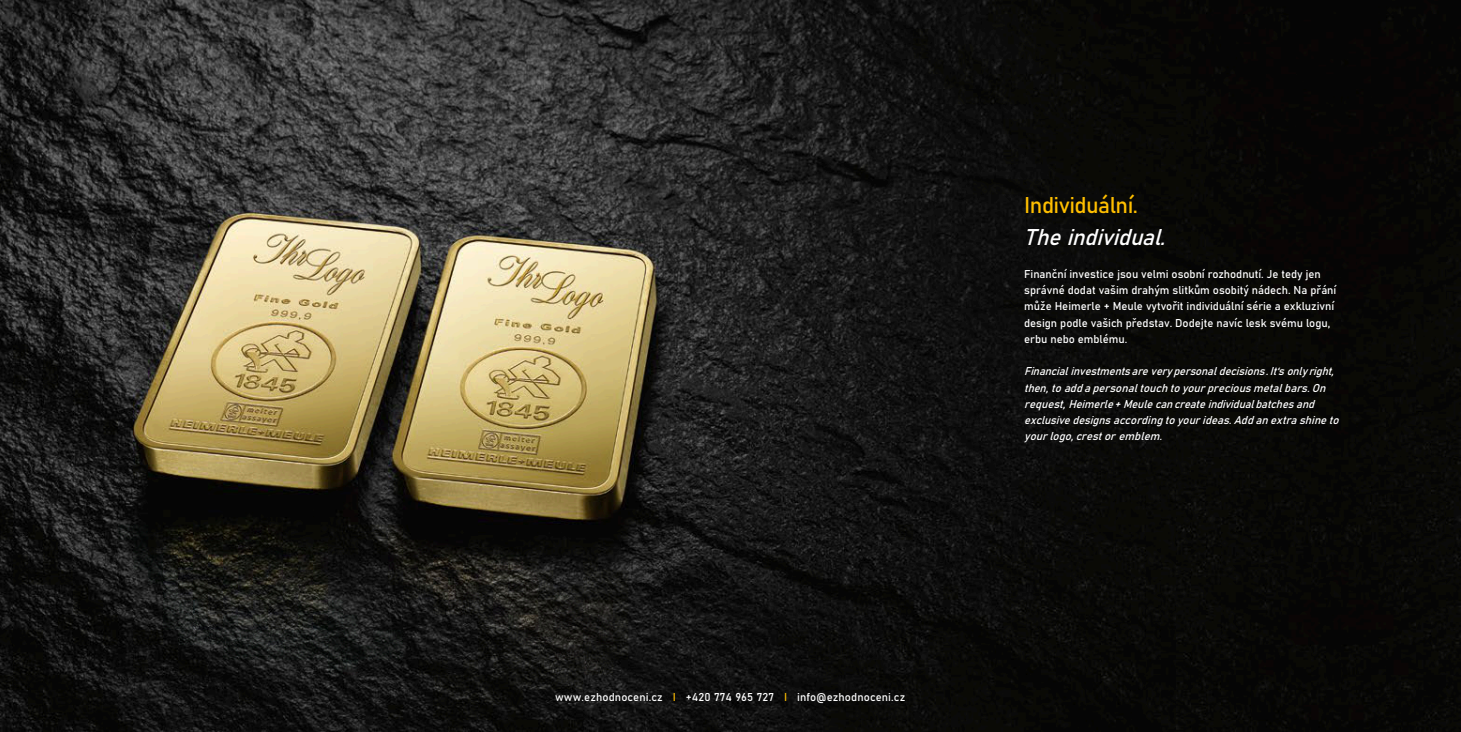
<style>
.page{position:relative;width:1461px;height:732px;background:#fff}
.page>*{position:absolute;margin:0;border:0;box-sizing:border-box;transform-origin:0 0}
.t1{font:italic 22.5px "Bahnschrift";color:#fff}
.t2{font:22.5px "Bahnschrift";letter-spacing:-.025em;color:#ffbf00}
.t3{font:11.25px/16.2px "Bahnschrift";color:#fff}
.t4{font:italic 11.25px/16.2px "Bahnschrift";color:#fff}
.s1{color:#ffbf00}
</style>
<div class="page">
<img style="left:0;top:1px;width:1460px;height:730px">
<p class="t3" style="left:555px;top:688px;width:352px">www.ezhodnoceni.cz <span class="s1">I</span> +420 774 965 727 <span class="s1">I</span> info@ezhodnoceni.cz</p>
<h1 class="t2" style="left:1024px;top:195px;width:115px">Individuální.</h1>
<h1 class="t1" style="left:1024px;top:227px;width:148px">The individual.</h1>
<p class="t3" style="left:1024px;top:266px;width:314px">Finanční investice jsou velmi osobní rozhodnutí. Je tedy jen správné dodat vašim drahým slitkům osobitý nádech. Na přání může Heimerle + Meule vytvořit individuální série a exkluzivní design podle vašich představ. Dodejte navíc lesk svému logu, erbu nebo emblému.</p>
<p class="t4" style="left:1024px;top:364px;width:319px">Financialinvestmentsare verypersonaldecisions.It‘sonlyright, then,to add a personaltouch to yourprecious metalbars.On request,Heimerle +Meule can create individualbatchesand exclusive designsaccording to yourideas.Add an extra shine to yourlogo,crestoremblem.</p>
</div>
